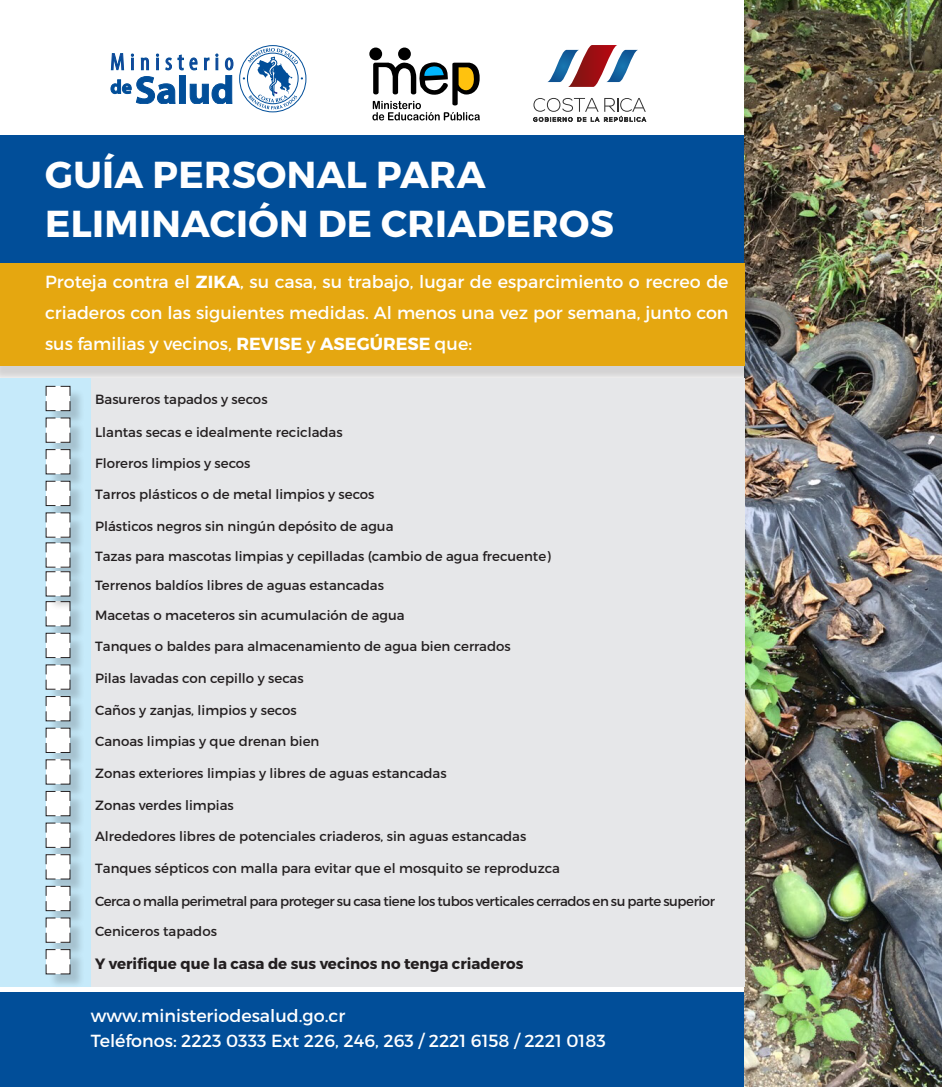
<style>
.page{position:relative;width:942px;height:1087px;background:#fff}
.page>*{position:absolute;margin:0;border:0;box-sizing:border-box;transform-origin:0 0}
.t1{font:700 37.5px/49.5px "Montserrat";letter-spacing:.01em;color:#fff}
.t2{font:17.5px/31.2px "Montserrat";color:#fff;text-align:justify}
.t3{font:700 15px "Montserrat";color:#231f20}
.t4{font:13.38px "Montserrat";color:#231f20}
.t5{font:13.38px "Montserrat";letter-spacing:-.03em;color:#231f20}
.s1{font-weight:700}
</style>
<div class="page">
<div style="left:0;top:992px;width:744px;height:94px;background:#014e99"></div>
<div style="left:0;top:135px;width:941px;height:231px;background:#014e99"></div>
<img style="left:744px;top:0;width:197px;height:1086px">
<div style="left:0;top:267px;width:757px;height:116px;background:#231f20;opacity:.2"></div>
<div style="left:0;top:263px;width:744px;height:103px;background:#e5a710"></div>
<div style="left:91px;top:378px;width:653px;height:608px;background:#e6e7e9"></div>
<div style="left:0;top:378px;width:91px;height:608px;background:#c6eafa"></div>
<div style="left:48px;top:388px;width:37px;height:38px;background:#231f20;opacity:.2"></div>
<svg style="left:46px;top:386px;width:24px;height:25px"></svg>
<div style="left:48px;top:420px;width:37px;height:38px;background:#231f20;opacity:.2"></div>
<svg style="left:46px;top:417px;width:24px;height:25px"></svg>
<div style="left:48px;top:451px;width:37px;height:38px;background:#231f20;opacity:.2"></div>
<svg style="left:46px;top:449px;width:24px;height:25px"></svg>
<div style="left:48px;top:483px;width:37px;height:38px;background:#231f20;opacity:.2"></div>
<svg style="left:46px;top:481px;width:24px;height:25px"></svg>
<div style="left:48px;top:515px;width:37px;height:37px;background:#231f20;opacity:.2"></div>
<div style="left:48px;top:544px;width:37px;height:38px;background:#231f20;opacity:.2"></div>
<div style="left:48px;top:603px;width:37px;height:38px;background:#231f20;opacity:.2"></div>
<div style="left:48px;top:635px;width:37px;height:38px;background:#231f20;opacity:.2"></div>
<svg style="left:46px;top:632px;width:24px;height:26px"></svg>
<div style="left:48px;top:666px;width:37px;height:38px;background:#231f20;opacity:.2"></div>
<svg style="left:46px;top:664px;width:24px;height:25px"></svg>
<div style="left:48px;top:698px;width:37px;height:38px;background:#231f20;opacity:.2"></div>
<svg style="left:46px;top:696px;width:24px;height:25px"></svg>
<div style="left:48px;top:730px;width:37px;height:37px;background:#231f20;opacity:.2"></div>
<svg style="left:46px;top:727px;width:24px;height:25px"></svg>
<div style="left:48px;top:761px;width:37px;height:38px;background:#231f20;opacity:.2"></div>
<svg style="left:46px;top:759px;width:24px;height:25px"></svg>
<div style="left:48px;top:793px;width:37px;height:38px;background:#231f20;opacity:.2"></div>
<svg style="left:46px;top:790px;width:24px;height:26px"></svg>
<div style="left:48px;top:825px;width:37px;height:37px;background:#231f20;opacity:.2"></div>
<svg style="left:46px;top:822px;width:24px;height:25px"></svg>
<div style="left:48px;top:856px;width:37px;height:38px;background:#231f20;opacity:.2"></div>
<svg style="left:46px;top:854px;width:24px;height:25px"></svg>
<div style="left:48px;top:888px;width:37px;height:38px;background:#231f20;opacity:.2"></div>
<svg style="left:46px;top:885px;width:24px;height:25px"></svg>
<div style="left:48px;top:919px;width:37px;height:38px;background:#231f20;opacity:.2"></div>
<svg style="left:46px;top:917px;width:24px;height:25px"></svg>
<div style="left:48px;top:951px;width:37px;height:38px;background:#231f20;opacity:.2"></div>
<svg style="left:46px;top:949px;width:24px;height:25px"></svg>
<div style="left:48px;top:573px;width:37px;height:38px;background:#231f20;opacity:.2"></div>
<svg style="left:46px;top:512px;width:24px;height:114px;background:#e3e6e8"></svg>
<svg style="left:239px;top:46px;width:67px;height:66px"></svg>
<div style="left:239px;top:45px;width:67px;height:67px;border:1px solid #014e99;border-radius:50%"></div>
<svg style="left:243px;top:48px;width:60px;height:61px"></svg>
<svg style="left:110px;top:54px;width:123px;height:50px"></svg>
<svg style="left:547px;top:45px;width:91px;height:42px"></svg>
<svg style="left:533px;top:98px;width:112px;height:24px"></svg>
<div style="left:369px;top:48px;width:13px;height:12px;background:#000;border-radius:50%"></div>
<div style="left:398px;top:48px;width:13px;height:12px;background:#000;border-radius:50%"></div>
<svg style="left:372px;top:60px;width:107px;height:60px"></svg>
<p class="t1" style="left:45px;top:150px;width:570px">GUÍA PERSONAL PARA<br>ELIMINACIÓN DE CRIADEROS</p>
<p class="t2" style="left:45px;top:265px;width:685px">Proteja contra el <span class="s1">ZIKA</span>, su casa, su trabajo, lugar de esparcimiento o recreo de criaderos con las siguientes medidas. Al menos una vez por semana, junto con sus familias y vecinos, <span class="s1">REVISE</span> y <span class="s1">ASEGÚRESE</span> que:</p>
<p class="t4" style="left:95px;top:391px;width:174px">Basureros tapados y secos</p>
<p class="t4" style="left:95px;top:423px;width:249px">Llantas secas e idealmente recicladas</p>
<p class="t4" style="left:95px;top:454px;width:157px">Floreros limpios y secos</p>
<p class="t4" style="left:95px;top:486px;width:281px">Tarros plásticos o de metal limpios y secos</p>
<p class="t4" style="left:95px;top:518px;width:300px">Plásticos negros sin ningún depósito de agua</p>
<p class="t4" style="left:95px;top:548px;width:457px">Tazas para mascotas limpias y cepilladas (cambio de agua frecuente)</p>
<p class="t4" style="left:95px;top:576px;width:290px">Terrenos baldíos libres de aguas estancadas</p>
<p class="t4" style="left:95px;top:606px;width:311px">Macetas o maceteros sin acumulación de agua</p>
<p class="t4" style="left:95px;top:638px;width:417px">Tanques o baldes para almacenamiento de agua bien cerrados</p>
<p class="t4" style="left:95px;top:670px;width:210px">Pilas lavadas con cepillo y secas</p>
<p class="t4" style="left:95px;top:701px;width:203px">Caños y zanjas, limpios y secos</p>
<p class="t4" style="left:95px;top:733px;width:226px">Canoas limpias y que drenan bien</p>
<p class="t4" style="left:95px;top:764px;width:353px">Zonas exteriores limpias y libres de aguas estancadas</p>
<p class="t4" style="left:95px;top:796px;width:140px">Zonas verdes limpias</p>
<p class="t4" style="left:95px;top:828px;width:432px">Alrededores libres de potenciales criaderos, sin aguas estancadas</p>
<p class="t4" style="left:95px;top:859px;width:466px">Tanques sépticos con malla para evitar que el mosquito se reproduzca</p>
<p class="t5" style="left:95px;top:893px;width:621px">Cerca o malla perimetral para proteger su casa tiene los tubos verticales cerrados en su parte superior</p>
<p class="t4" style="left:95px;top:922px;width:123px">Ceniceros tapados</p>
<p class="t3" style="left:95px;top:954px;width:430px">Y verifique que la casa de sus vecinos no tenga criaderos</p>
<p class="t2" style="left:91px;top:999px;width:256px">www.ministeriodesalud.go.cr</p>
<p class="t2" style="left:91px;top:1024px;width:516px">Teléfonos: 2223 0333 Ext 226, 246, 263 / 2221 6158 / 2221 0183</p>
</div>
